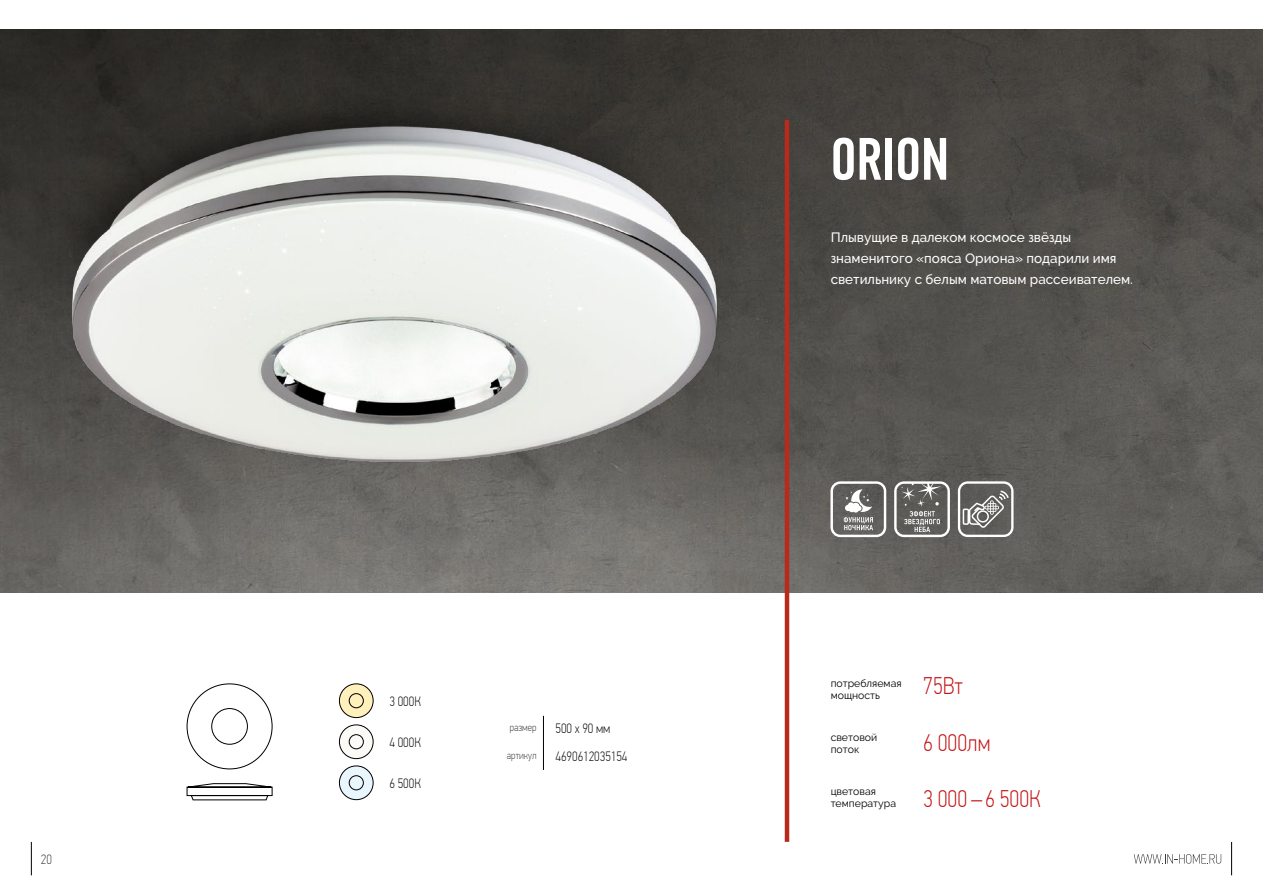
<style>
.page{position:relative;width:1263px;height:893px;background:#fff}
.page>*{position:absolute;margin:0;border:0;box-sizing:border-box;transform-origin:0 0}
.t1{font:500 60px "PF Din Text Comp Pro";color:#fff}
.t2{font:100 24px "PF Din Text Cond Pro";color:#c31011}
.t3{font:500 13.5px/21px "Raleway";color:#fff}
.t4{font:100 13.5px/27.3px "PF Din Text Cond Pro";color:#000}
.t5{font:100 13.5px "PF Din Text Cond Pro";color:#3a3b3b}
.t6{font:10.5px/12px "Raleway";color:#000}
.t7{font:100 10.5px "PF Din Text Cond Pro";color:#3a3b3b}
</style>
<div class="page">
<img style="left:0;top:30px;width:1263px;height:562px">
<hr style="left:1231px;top:842px;width:1px;height:33px;background:#000">
<hr style="left:31px;top:842px;width:1px;height:33px;background:#000">
<svg style="left:1134px;top:854px;width:87px;height:10px"></svg>
<hr style="left:785px;top:120px;width:4px;height:722px;background:#b72a1c">
<img style="left:0;top:32px;width:803px;height:521px">
<svg style="left:186px;top:683px;width:87px;height:118px"></svg>
<svg style="left:339px;top:684px;width:34px;height:34px"></svg>
<svg style="left:339px;top:725px;width:34px;height:34px"></svg>
<svg style="left:339px;top:766px;width:34px;height:34px"></svg>
<hr style="left:543px;top:716px;width:1px;height:54px;background:#000">
<svg style="left:958px;top:481px;width:55px;height:56px"></svg>
<svg style="left:830px;top:481px;width:56px;height:56px"></svg>
<svg style="left:894px;top:481px;width:56px;height:56px"></svg>
<p class="t5" style="left:41px;top:851px;width:13px">20</p>
<p class="t4" style="left:389px;top:688px;width:33px">3 000К</p>
<p class="t4" style="left:389px;top:728px;width:33px">4 000К</p>
<p class="t4" style="left:389px;top:769px;width:33px">6 500К</p>
<p class="t7" style="left:510px;top:722px;width:28px">размер</p>
<p class="t7" style="left:507px;top:749px;width:31px">артикул</p>
<p class="t4" style="left:555px;top:715px;width:73px">500 х 90 мм<br>4690612035154</p>
<h1 class="t1" style="left:831px;top:124px;width:120px">ORION</h1>
<p class="t3" style="left:831px;top:227px;width:304px">Плывущие в далеком космосе звёзды знаменитого «пояса Ориона» подарили имя светильнику с белым матовым рассеивателем.</p>
<p class="t6" style="left:831px;top:677px;width:72px">потребляемая мощность</p>
<p class="t6" style="left:831px;top:731px;width:48px">световой поток</p>
<p class="t6" style="left:831px;top:785px;width:67px">цветовая температура</p>
<h2 class="t2" style="left:923px;top:672px;width:41px">75Вт</h2>
<h2 class="t2" style="left:923px;top:729px;width:69px">6 000лм</h2>
<h2 class="t2" style="left:923px;top:785px;width:119px">3 000 – 6 500К</h2>
</div>
